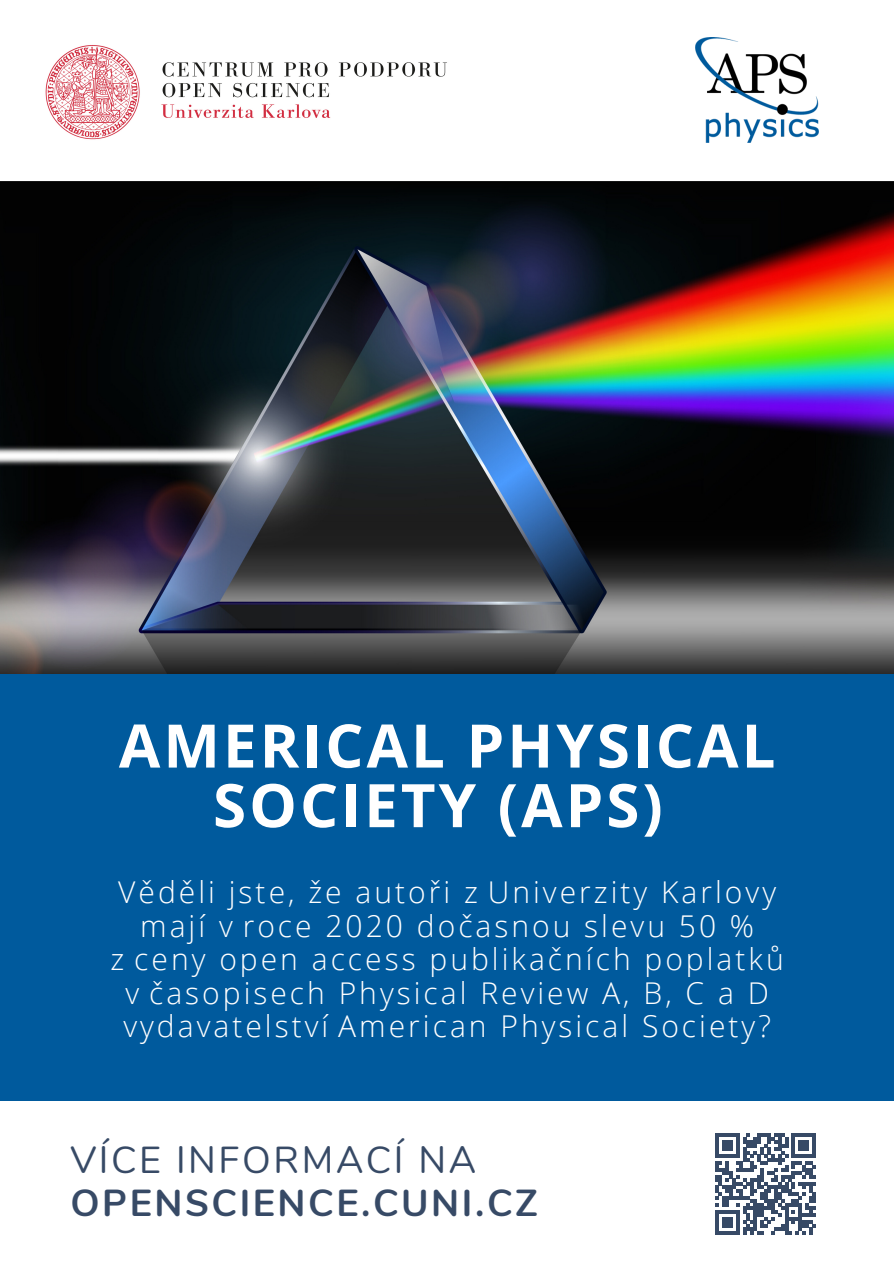
<style>
.page{position:relative;width:894px;height:1264px;background:#fff}
.page>*{position:absolute;margin:0;border:0;box-sizing:border-box;transform-origin:0 0}
.t1{font:700 60px/59.6px "Open Sans";letter-spacing:.05em;color:#fff;text-align:center}
.t2{font:700 37.5px "Nunito";letter-spacing:.07em;color:#374a66}
.t3{font:37.5px "Nunito";letter-spacing:.07em;color:#374a66}
.t4{font:300 30px/33.5px "Open Sans";letter-spacing:.1em;color:#fff;text-align:center}
</style>
<div class="page">
<img style="left:0;top:181px;width:893px;height:494px">
<div style="left:0;top:675px;width:893px;height:429px;background:#005a9d"></div>
<div style="left:0;top:1101px;width:893px;height:162px;background:#fff"></div>
<svg style="left:715px;top:1133px;width:100px;height:101px"></svg>
<img style="left:45px;top:45px;width:402px;height:95px">
<img style="left:695px;top:37px;width:122px;height:105px">
<h1 class="t1" style="left:119px;top:714px;width:658px">AMERICAL PHYSICAL<br>SOCIETY (APS)</h1>
<p class="t4" style="left:110px;top:874px;width:674px">Věděli jste, že autoři z Univerzity Karlovy mají v roce 2020 dočasnou slevu 50 %<br>z ceny open access publikačních poplatků v časopisech Physical Review A, B, C a D vydavatelství American Physical Society?</p>
<p class="t3" style="left:70px;top:1135px;width:407px">VÍCE INFORMACÍ NA</p>
<p class="t2" style="left:70px;top:1177px;width:468px">OPENSCIENCE.CUNI.CZ</p>
</div>
